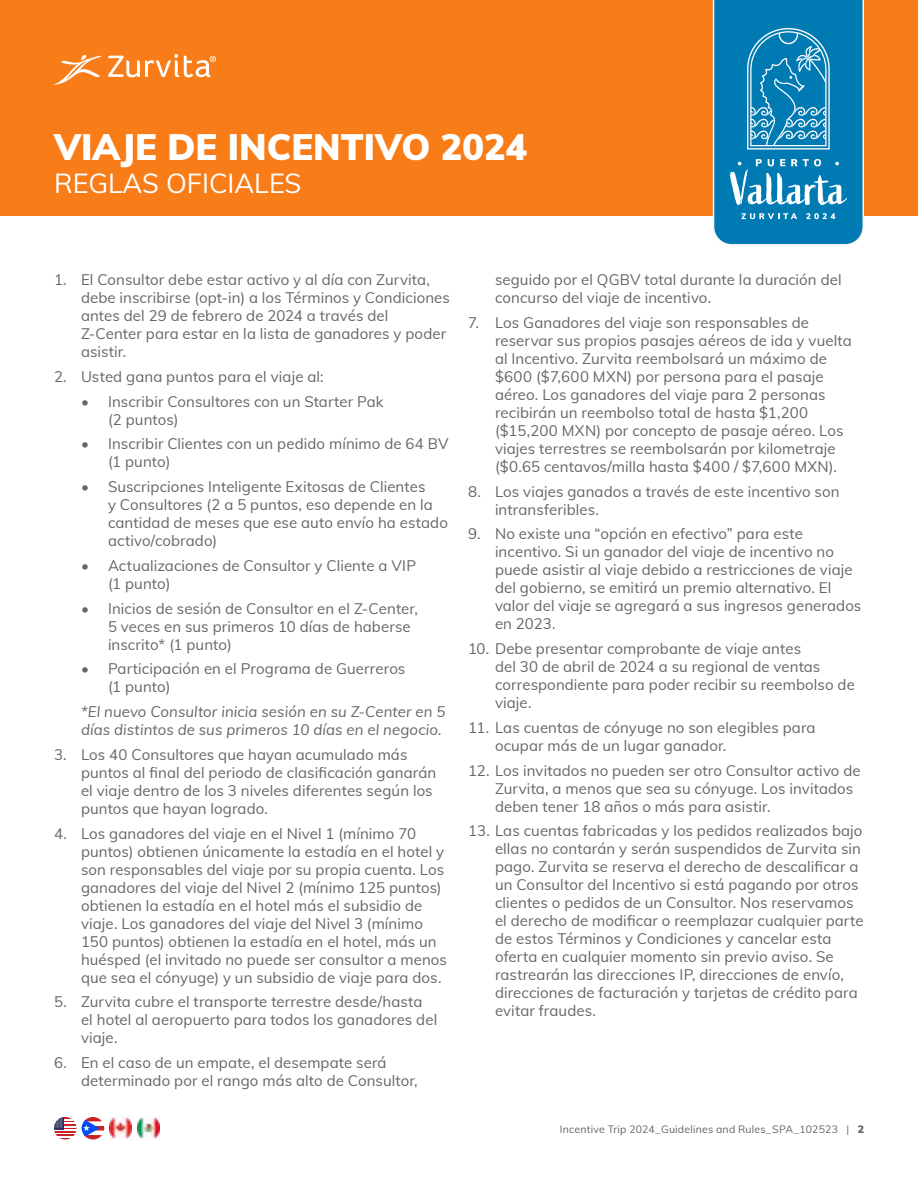
<style>
.page{position:relative;width:918px;height:1188px;background:#fff}
.page>*{position:absolute;margin:0;border:0;box-sizing:border-box;transform-origin:0 0}
.t1{font:900 36px "Muli";color:#fff}
.t2{font:27px "Muli";color:#fff}
.t3{font:15px/18px "Muli";letter-spacing:.005em;color:#65656a}
.t4{font:italic 15px/18px "Muli";letter-spacing:.005em;color:#65656a}
.t5{font:10.5px "Muli";letter-spacing:.02em;color:#65656a}
.s1{font-weight:900}
</style>
<div class="page">
<div style="left:0;top:0;width:918px;height:216px;background:#f87c17"></div>
<svg style="left:108px;top:54px;width:108px;height:23px"></svg>
<svg style="left:54px;top:55px;width:48px;height:30px"></svg>
<svg style="left:713px;top:0;width:151px;height:245px;background:#208abc"></svg>
<img style="left:109px;top:1117px;width:23px;height:22px">
<svg style="left:82px;top:1117px;width:22px;height:22px"></svg>
<hr style="left:54px;top:1117px;width:22px;height:2px;background:#cc2027">
<svg style="left:54px;top:1118px;width:22px;height:21px"></svg>
<img style="left:137px;top:1117px;width:23px;height:22px">
<h1 class="t1" style="left:54px;top:121px;width:475px">VIAJE DE INCENTIVO 2024</h1>
<h2 class="t2" style="left:54px;top:163px;width:249px">REGLAS OFICIALES</h2>
<p class="t3" style="left:81px;top:270px;width:370px;text-indent:-27px">1. El Consultor debe estar activo y al día con Zurvita, debe inscribirse (opt-in) a los Términos y Condiciones antes del 29 de febrero de 2024 a través del Z-Center para estar en la lista de ganadores y poder asistir.</p>
<p class="t3" style="left:54px;top:367px;width:271px">2. Usted gana puntos para el viaje al:</p>
<p class="t3" style="left:108px;top:391px;width:277px;text-indent:-27px">• Inscribir Consultores con un Starter Pak (2 puntos)</p>
<p class="t3" style="left:108px;top:434px;width:342px;text-indent:-27px">• Inscribir Clientes con un pedido mínimo de 64 BV (1 punto)</p>
<p class="t3" style="left:108px;top:477px;width:342px;text-indent:-27px">• Suscripciones Inteligente Exitosas de Clientes<br>y Consultores (2 a 5 puntos, eso depende en la cantidad de meses que ese auto envío ha estado activo/cobrado)</p>
<p class="t3" style="left:108px;top:556px;width:310px;text-indent:-27px">• Actualizaciones de Consultor y Cliente a VIP (1 punto)</p>
<p class="t3" style="left:108px;top:598px;width:311px;text-indent:-27px">• Inicios de sesión de Consultor en el Z-Center,<br>5 veces en sus primeros 10 días de haberse inscrito* (1 punto)</p>
<p class="t3" style="left:108px;top:659px;width:299px;text-indent:-27px">• Participación en el Programa de Guerreros (1 punto)</p>
<p class="t4" style="left:81px;top:702px;width:366px">*El nuevo Consultor inicia sesión en su Z-Center en 5 días distintos de sus primeros 10 días en el negocio.</p>
<p class="t3" style="left:81px;top:745px;width:357px;text-indent:-27px">3. Los 40 Consultores que hayan acumulado más puntos al final del periodo de clasificación ganarán el viaje dentro de los 3 niveles diferentes según los puntos que hayan logrado.</p>
<p class="t3" style="left:81px;top:823px;width:367px;text-indent:-27px">4. Los ganadores del viaje en el Nivel 1 (mínimo 70 puntos) obtienen únicamente la estadía en el hotel y son responsables del viaje por su propia cuenta. Los ganadores del viaje del Nivel 2 (mínimo 125 puntos) obtienen la estadía en el hotel más el subsidio de viaje. Los ganadores del viaje del Nivel 3 (mínimo 150 puntos) obtienen la estadía en el hotel, más un huésped (el invitado no puede ser consultor a menos que sea el cónyuge) y un subsidio de viaje para dos.</p>
<p class="t3" style="left:81px;top:992px;width:358px;text-indent:-27px">5. Zurvita cubre el transporte terrestre desde/hasta el hotel al aeropuerto para todos los ganadores del viaje.</p>
<p class="t3" style="left:81px;top:1053px;width:338px;text-indent:-27px">6. En el caso de un empate, el desempate será determinado por el rango más alto de Consultor,</p>
<p class="t3" style="left:495px;top:270px;width:348px">seguido por el QGBV total durante la duración del concurso del viaje de incentivo.</p>
<p class="t3" style="left:495px;top:313px;width:358px;text-indent:-27px">7. Los Ganadores del viaje son responsables de reservar sus propios pasajes aéreos de ida y vuelta al Incentivo. Zurvita reembolsará un máximo de $600 ($7,600 MXN) por persona para el pasaje aéreo. Los ganadores del viaje para 2 personas recibirán un reembolso total de hasta $1,200 ($15,200 MXN) por concepto de pasaje aéreo. Los viajes terrestres se reembolsarán por kilometraje ($0.65 centavos/milla hasta $400 / $7,600 MXN).</p>
<p class="t3" style="left:495px;top:481px;width:346px;text-indent:-27px">8. Los viajes ganados a través de este incentivo son intransferibles.</p>
<p class="t3" style="left:495px;top:524px;width:368px;text-indent:-27px">9. No existe una “opción en efectivo” para este incentivo. Si un ganador del viaje de incentivo no puede asistir al viaje debido a restricciones de viaje del gobierno, se emitirá un premio alternativo. El valor del viaje se agregará a sus ingresos generados en 2023.</p>
<p class="t3" style="left:495px;top:639px;width:361px;text-indent:-27px">10. Debe presentar comprobante de viaje antes<br>del 30 de abril de 2024 a su regional de ventas correspondiente para poder recibir su reembolso de viaje.</p>
<p class="t3" style="left:495px;top:718px;width:322px;text-indent:-27px">11. Las cuentas de cónyuge no son elegibles para ocupar más de un lugar ganador.</p>
<p class="t3" style="left:495px;top:760px;width:367px;text-indent:-27px">12. Los invitados no pueden ser otro Consultor activo de<br>Zurvita, a menos que sea su cónyuge. Los invitados deben tener 18 años o más para asistir.</p>
<p class="t3" style="left:495px;top:821px;width:370px;text-indent:-27px">13. Las cuentas fabricadas y los pedidos realizados bajo ellas no contarán y serán suspendidos de Zurvita sin pago. Zurvita se reserva el derecho de descalificar a un Consultor del Incentivo si está pagando por otros clientes o pedidos de un Consultor. Nos reservamos el derecho de modificar o reemplazar cualquier parte de estos Términos y Condiciones y cancelar esta oferta en cualquier momento sin previo aviso. Se rastrearán las direcciones IP, direcciones de envío, direcciones de facturación y tarjetas de crédito para evitar fraudes.</p>
<p class="t5" style="left:560px;top:1121px;width:306px">Incentive Trip 2024_Guidelines and Rules_SPA_102523 | <span class="s1">2</span></p>
</div>
